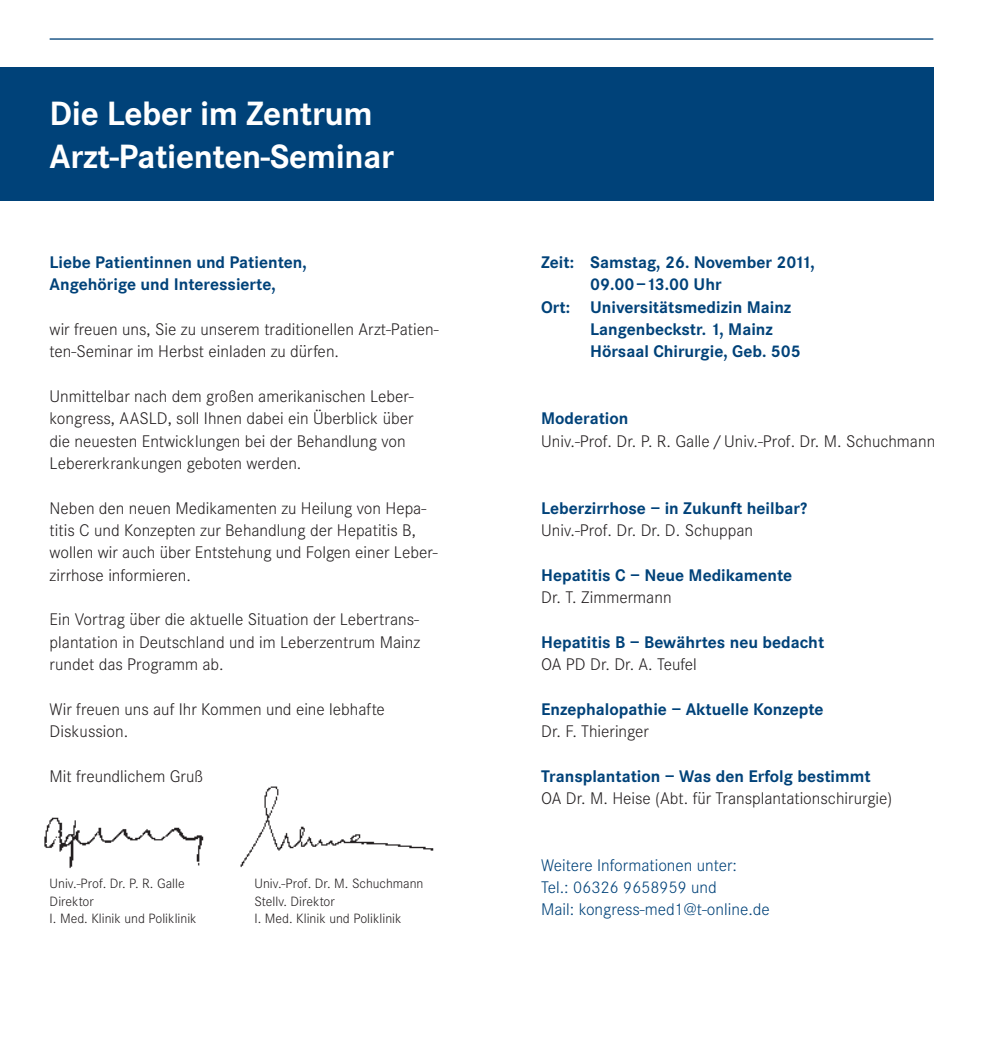
<style>
.page{position:relative;width:983px;height:1042px;background:#fff}
.page>*{position:absolute;margin:0;border:0;box-sizing:border-box;transform-origin:0 0}
.NEU_Titel_Inhalt{font:700 35px "Corporate S";letter-spacing:-.01em;color:#fff}
.Fließtext{font:300 17.5px/22.4px "Corporate S";color:#231f20}
.Fließtext-2{font:700 17.5px/22.4px "Corporate S";color:#004279}
.Fließtext-3{font:300 17.5px/22.4px "Corporate S";color:#004279}
.Fließtext-4{font:300 14px "Corporate S";color:#231f20}
.s1{font-weight:700;color:#004279}
</style>
<div class="page">
<hr style="left:50px;top:38px;width:883px;height:2px;background:#004279">
<div style="left:0;top:67px;width:933px;height:134px;background:#004279"></div>
<img style="left:44px;top:817px;width:160px;height:52px">
<img style="left:240px;top:786px;width:194px;height:82px">
<p class="NEU_Titel_Inhalt" style="left:50px;top:93px;width:324px">Die Leber im Zentrum</p>
<p class="NEU_Titel_Inhalt" style="left:50px;top:137px;width:346px">Arzt-Patienten-Seminar</p>
<p class="Fließtext-2" style="left:50px;top:251px;width:258px">Liebe Patientinnen und Patienten,<br>Angehörige und Interessierte,</p>
<p class="Fließtext" style="left:50px;top:318px;width:390px">wir freuen uns, Sie zu unserem traditionellen Arzt-Patien&shy;ten-Seminar im Herbst einladen zu dürfen.</p>
<p class="Fließtext" style="left:50px;top:385px;width:365px">Unmittelbar nach dem großen amerikanischen Leber&shy;kongress, AASLD, soll Ihnen dabei ein Überblick über die neuesten Entwicklungen bei der Behandlung von Lebererkrankungen geboten werden.</p>
<p class="Fließtext" style="left:50px;top:497px;width:389px">Neben den neuen Medikamenten zu Heilung von Hepa&shy;titis C und Konzepten zur Behandlung der Hepatitis B, wollen wir auch über Entstehung und Folgen einer Leber&shy;zirrhose informieren.</p>
<p class="Fließtext" style="left:50px;top:608px;width:372px;text-align:justify">Ein Vortrag über die aktuelle Situation der Lebertrans&shy;plantation in Deutschland und im Leberzentrum Mainz rundet das Programm ab.</p>
<p class="Fließtext" style="left:50px;top:698px;width:336px">Wir freuen uns auf Ihr Kommen und eine lebhafte<br>Diskussion.</p>
<p class="Fließtext" style="left:50px;top:765px;width:155px">Mit freundlichem Gruß</p>
<p class="Fließtext-4" style="left:50px;top:876px;width:136px">Univ.-Prof. Dr. P. R. Galle</p>
<p class="Fließtext-4" style="left:254px;top:876px;width:170px">Univ.-Prof. Dr. M. Schuchmann</p>
<p class="Fließtext-4" style="left:50px;top:893px;width:46px">Direktor</p>
<p class="Fließtext-4" style="left:254px;top:893px;width:82px">Stellv. Direktor</p>
<p class="Fließtext-4" style="left:50px;top:911px;width:148px">I. Med. Klinik und Poliklinik</p>
<p class="Fließtext-4" style="left:254px;top:911px;width:148px">I. Med. Klinik und Poliklinik</p>
<p class="Fließtext-2" style="left:590px;top:251px;width:226px;text-indent:-49px">Zeit: Samstag, 26. November 2011,<br>09.00–13.00 Uhr</p>
<p class="Fließtext-2" style="left:590px;top:296px;width:212px;text-indent:-49px">Ort: Universitätsmedizin Mainz<br>Langenbeckstr. 1, Mainz<br>Hörsaal Chirurgie, Geb. 505</p>
<p class="Fließtext" style="left:541px;top:407px;width:395px"><span class="s1">Moderation<br></span>Univ.-Prof. Dr. P. R. Galle/Univ.-Prof. Dr. M. Schuchmann</p>
<p class="Fließtext-2" style="left:541px;top:497px;width:267px">Leberzirrhose – in Zukunft heilbar?</p>
<p class="Fließtext" style="left:541px;top:519px;width:213px">Univ.-Prof. Dr. Dr. D. Schuppan</p>
<p class="Fließtext-2" style="left:541px;top:564px;width:252px">Hepatitis C – Neue Medikamente</p>
<p class="Fließtext" style="left:541px;top:586px;width:132px">Dr. T. Zimmermann</p>
<p class="Fließtext-2" style="left:541px;top:631px;width:284px">Hepatitis B – Bewährtes neu bedacht</p>
<p class="Fließtext" style="left:541px;top:653px;width:157px">OA PD Dr. Dr. A. Teufel</p>
<p class="Fließtext-2" style="left:541px;top:698px;width:284px">Enzephalopathie – Aktuelle Konzepte</p>
<p class="Fließtext" style="left:541px;top:720px;width:109px">Dr. F. Thieringer</p>
<p class="Fließtext-2" style="left:541px;top:765px;width:331px">Transplantation – Was den Erfolg bestimmt</p>
<p class="Fließtext" style="left:541px;top:787px;width:352px">OA Dr. M. Heise (Abt. für Transplantationschirurgie)</p>
<p class="Fließtext-3" style="left:541px;top:854px;width:197px">Weitere Informationen unter:</p>
<p class="Fließtext-3" style="left:541px;top:876px;width:230px">Tel.: 06326 9658959 und<br>Mail: kongress-med1@t-online.de</p>
</div>
